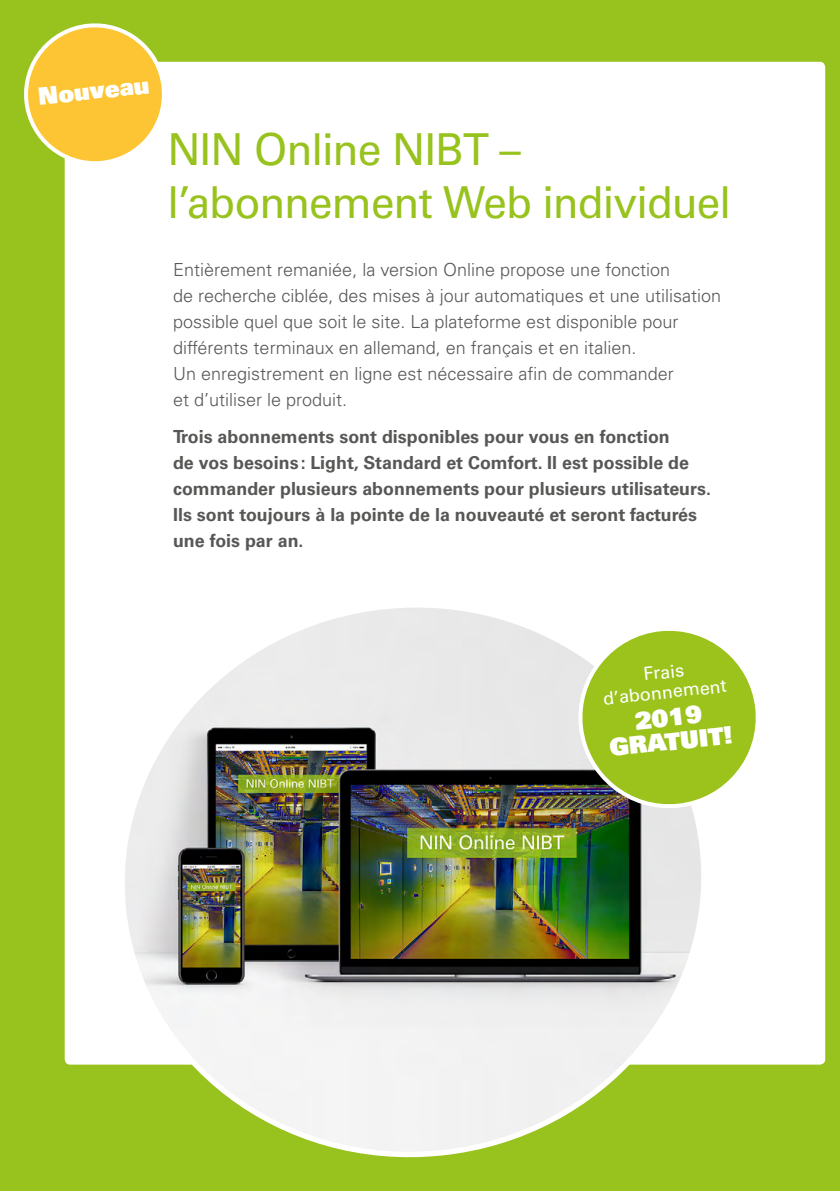
<style>
.page{position:relative;width:840px;height:1191px;background:#fff}
.page>*{position:absolute;margin:0;border:0;box-sizing:border-box;transform-origin:0 0}
.Headline_Branding_Op{font:44px/52.8px "Univers LT Std";letter-spacing:-.02em;color:#98c21d}
.preis_weiss_Packages{font:24px/24px "Univers LT Std X Black";color:#fff;text-align:center}
.copy_8_5_Packages{font:300 18px/26px "Univers LT Std";color:#575756}
.copy_8_5_Packages-2{font:700 18px/26px "Univers LT Std";color:#575756}
.preis_weiss_Packages-2{font:18px/20px "Univers LT Std";color:#fff;text-align:center}
</style>
<div class="page">
<div style="left:0;top:0;width:839px;height:1191px;background:#98c21d"></div>
<div style="left:65px;top:62px;width:759px;height:1002px;background:#fff;border-radius:5px"></div>
<img style="left:108px;top:608px;width:610px;height:550px">
<svg style="left:24px;top:23px;width:143px;height:144px"></svg>
<svg style="left:575px;top:624px;width:181px;height:186px"></svg>
<p class="preis_weiss_Packages" style="left:37px;top:84px;width:113px;rotate:-6deg">Nouveau</p>
<p class="Headline_Branding_Op" style="left:167px;top:123px;width:565px">NIN Online NIBT – l’abonnement Web individuel</p>
<p class="copy_8_5_Packages" style="left:173px;top:256px;width:549px">Entièrement remaniée, la version Online propose une fonction<br>de recherche ciblée, des mises à jour automatiques et une utilisation possible quel que soit le site. La plateforme est disponible pour différents terminaux en allemand, en français et en italien.<br>Un enregistrement en ligne est nécessaire afin de commander<br>et d’utiliser le produit.</p>
<p class="copy_8_5_Packages-2" style="left:173px;top:424px;width:539px">Trois abonnements sont disponibles pour vous en fonction<br>de vos besoins: Light, Standard et Comfort. Il est possible de commander plusieurs abonnements pour plusieurs utilisateurs.<br>Ils sont toujours à la pointe de la nouveauté et seront facturés une fois par an.</p>
<p class="preis_weiss_Packages-2" style="left:599px;top:668px;width:126px;rotate:-6deg">Frais d’abonnement</p>
<p class="preis_weiss_Packages" style="left:605px;top:711px;width:125px;rotate:-6deg">2019<br>GRATUIT!</p>
</div>
